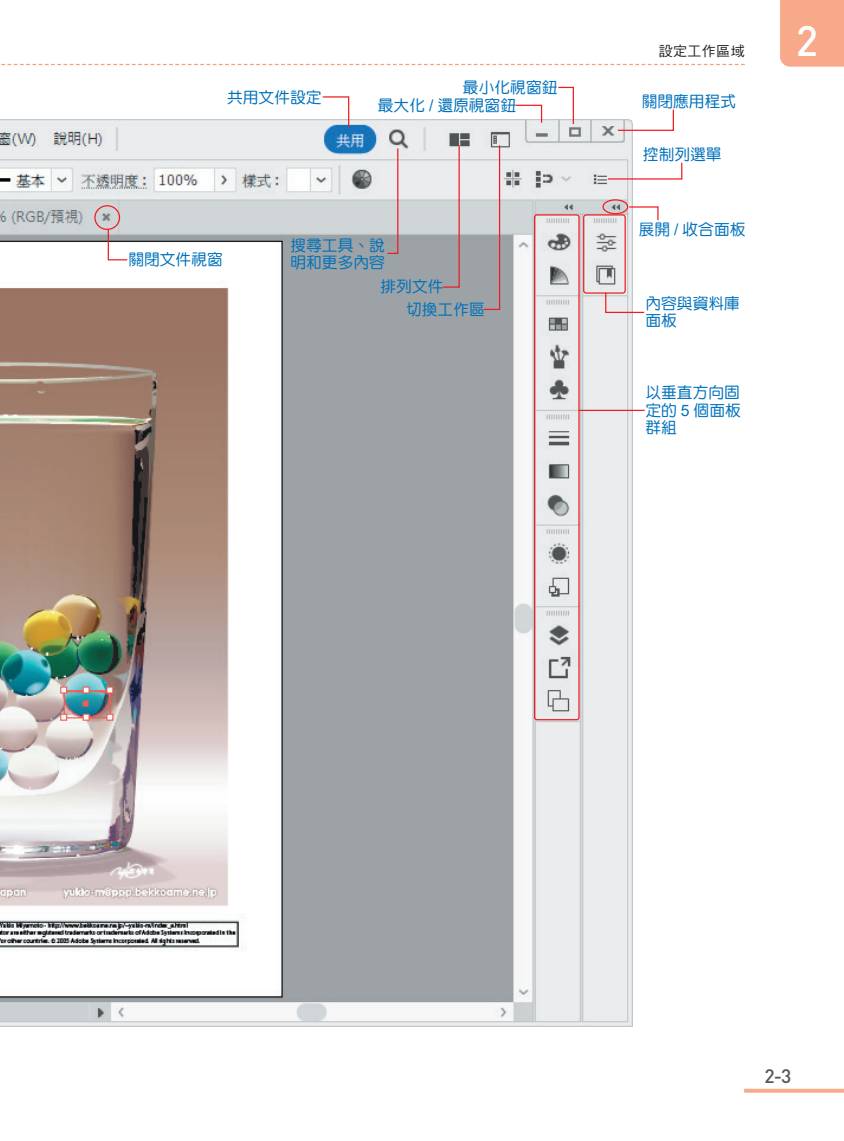
<style>
.page{position:relative;width:844px;height:1141px;background:#fff}
.page>*{position:absolute;margin:0;border:0;box-sizing:border-box;transform-origin:0 0}
.t1{font:500 42px "DIN Pro";color:#fff}
.t2{font:500 19.25px "DIN Pro";color:#57585a}
.t3{font:15.75px/17.5px "DF Yuan Std W5";color:#0072bc}
.t4{font:14px "DF Hei Std W5";letter-spacing:.025em;color:#231f20}
.s1{font-family:"Arial"}
</style>
<div class="page">
<svg style="left:744px;top:1089px;width:99px;height:3px"></svg>
<svg style="left:1px;top:64px;width:743px;height:1px"></svg>
<img style="left:0;top:119px;width:632px;height:907px">
<svg style="left:107px;top:228px;width:21px;height:33px"></svg>
<div style="left:94px;top:205px;width:26px;height:25px;border:1px solid #ee1d23;border-radius:50%"></div>
<div style="left:602px;top:199px;width:26px;height:15px;border:1px solid #ee1d23;border-radius:50%"></div>
<svg style="left:628px;top:206px;width:31px;height:15px"></svg>
<svg style="left:604px;top:291px;width:41px;height:23px"></svg>
<div style="left:583px;top:214px;width:42px;height:80px;border:1px solid #ee1d23;border-radius:2px"></div>
<div style="left:534px;top:214px;width:45px;height:506px;border:1px solid #ee1d23;border-radius:2px"></div>
<hr style="left:579px;top:410px;width:65px;height:1px;background:#ee1d23">
<svg style="left:606px;top:161px;width:76px;height:19px"></svg>
<svg style="left:616px;top:109px;width:58px;height:23px"></svg>
<svg style="left:557px;top:86px;width:17px;height:39px"></svg>
<svg style="left:514px;top:104px;width:28px;height:20px"></svg>
<svg style="left:482px;top:144px;width:18px;height:167px;background:#c2b9bc"></svg>
<svg style="left:441px;top:144px;width:19px;height:144px;background:#c8bdbf"></svg>
<svg style="left:386px;top:147px;width:13px;height:108px"></svg>
<svg style="left:321px;top:96px;width:29px;height:33px"></svg>
<div style="left:780px;top:0;width:64px;height:67px;background:#f8a989"></div>
<p class="t3" style="left:227px;top:88px;width:96px">共用文件設定</p>
<p class="t3" style="left:378px;top:78px;width:181px;text-indent:85px">最小化視窗鈕最大化 <span class="s1">/</span> 還原視窗鈕</p>
<p class="t3" style="left:128px;top:251px;width:96px">關閉文件視窗</p>
<p class="t3" style="left:290px;top:236px;width:96px">搜尋工具、說明和更多內容</p>
<p class="t3" style="left:380px;top:278px;width:64px">排列文件</p>
<p class="t3" style="left:406px;top:300px;width:80px">切換工作區</p>
<p class="t4" style="left:658px;top:44px;width:87px">設定工作區域</p>
<p class="t3" style="left:641px;top:92px;width:96px">關閉應用程式</p>
<p class="t3" style="left:642px;top:145px;width:80px">控制列選單</p>
<p class="t3" style="left:638px;top:220px;width:108px">展開 <span class="s1">/</span> 收合面板</p>
<p class="t3" style="left:645px;top:294px;width:96px">內容與資料庫面板</p>
<p class="t3" style="left:645px;top:383px;width:97px;text-align:justify">以垂直方向固定的 <span class="s1">5</span> 個面板群組</p>
<h1 class="t1" style="left:795px;top:13px;width:24px">2</h1>
<p class="t2" style="left:764px;top:1063px;width:28px">2-3</p>
</div>
